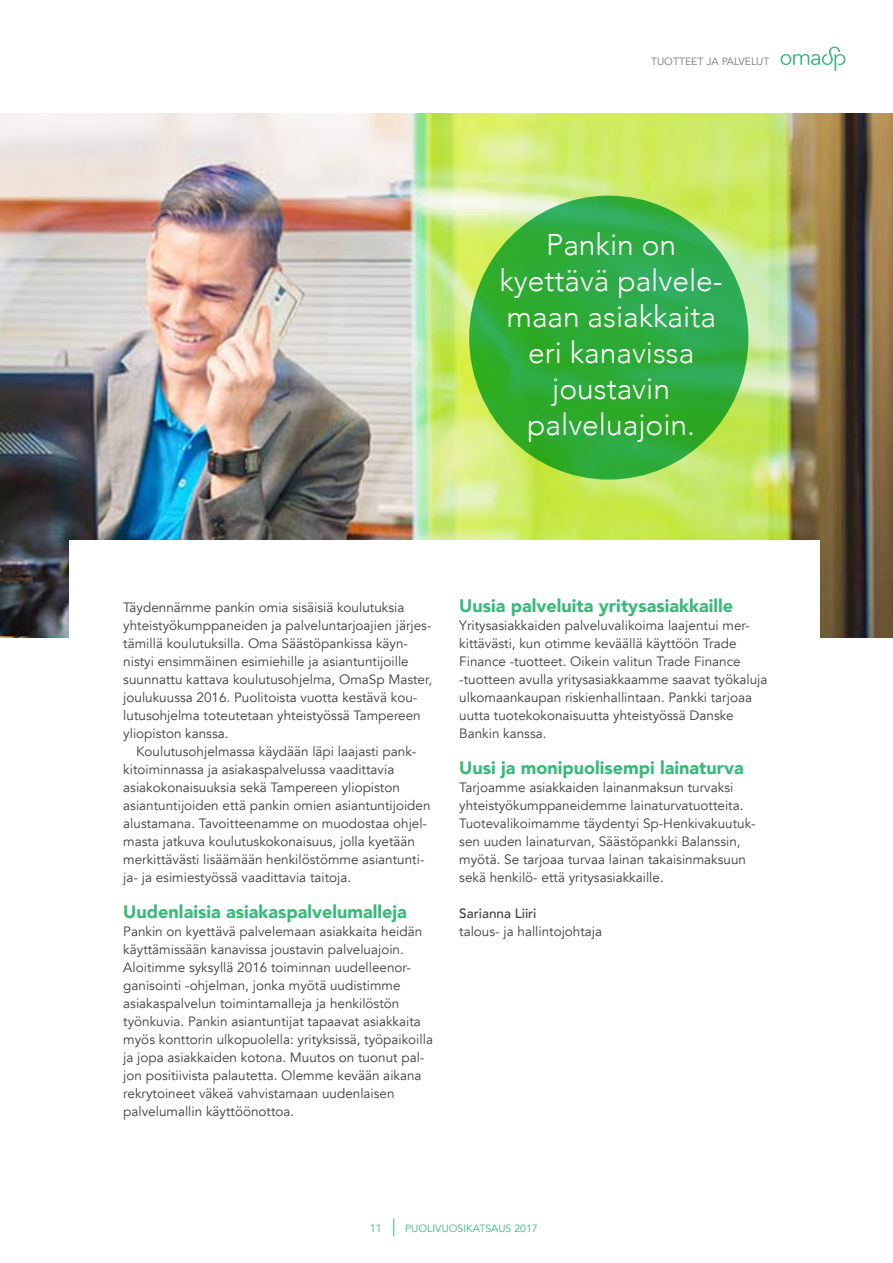
<style>
.page{position:relative;width:893px;height:1263px;background:#fff}
.page>*{position:absolute;margin:0;border:0;box-sizing:border-box;transform-origin:0 0}
.t1{font:300 30px/36px "Avenir";color:#fff;text-align:center}
.t2{font:900 18px "Avenir";color:#39b97a}
.t3{font:13.5px/18px "Avenir";color:#3e3e3f}
.t4{font:500 13.5px "Avenir";color:#3e3e3f}
.t5{font:10.95px "Avenir";color:#39b97a}
.t6{font:10.5px "Avenir";color:#39b97a}
.t7{font:10.5px "Avenir";color:#727678}
</style>
<div class="page">
<img style="left:0;top:114px;width:892px;height:524px">
<div style="left:69px;top:540px;width:750px;height:723px;background:#fff"></div>
<svg style="left:780px;top:47px;width:65px;height:24px"></svg>
<svg style="left:393px;top:1218px;width:1px;height:18px"></svg>
<svg style="left:469px;top:196px;width:279px;height:284px;background:#2eab3c"></svg>
<p class="t7" style="left:651px;top:55px;width:120px">TUOTTEET JA PALVELUT</p>
<h1 class="t1" style="left:499px;top:228px;width:225px">Pankin on kyettävä palvele&shy;maan asiakkaita eri kanavissa joustavin palveluajoin.</h1>
<p class="t3" style="left:123px;top:599px;width:310px">Täydennämme pankin omia sisäisiä koulutuksia yhteistyökumppaneiden ja palveluntarjoajien järjes&shy;tämillä koulutuksilla. Oma Säästöpankissa käyn&shy;nistyi ensimmäinen esimiehille ja asiantuntijoille suunnattu kattava koulutusohjelma, OmaSp Master, joulukuussa 2016. Puolitoista vuotta kestävä kou&shy;lutusohjelma toteutetaan yhteistyössä Tampereen yliopiston kanssa.</p>
<p class="t3" style="left:123px;top:743px;width:309px;text-indent:13px">Koulutusohjelmassa käydään läpi laajasti pank&shy;kitoiminnassa ja asiakaspalvelussa vaadittavia asiakokonaisuuksia sekä Tampereen yliopiston asiantuntijoiden että pankin omien asiantuntijoiden alustamana. Tavoitteenamme on muodostaa ohjel&shy;masta jatkuva koulutuskokonaisuus, jolla kyetään merkittävästi lisäämään henkilöstömme asiantunti&shy;ja- ja esimiestyössä vaadittavia taitoja.</p>
<h2 class="t2" style="left:123px;top:900px;width:285px">Uudenlaisia asiakaspalvelumalleja</h2>
<p class="t3" style="left:123px;top:923px;width:311px">Pankin on kyettävä palvelemaan asiakkaita heidän käyttämissään kanavissa joustavin palveluajoin.<br>Aloitimme syksyllä 2016 toiminnan uudelleenor&shy;ganisointi -ohjelman, jonka myötä uudistimme asiakaspalvelun toimintamalleja ja henkilöstön työnkuvia. Pankin asiantuntijat tapaavat asiakkaita myös konttorin ulkopuolella: yrityksissä, työpaikoilla ja jopa asiakkaiden kotona. Muutos on tuonut pal&shy;jon positiivista palautetta. Olemme kevään aikana rekrytoineet väkeä vahvistamaan uudenlaisen palvelumallin käyttöönottoa.</p>
<h2 class="t2" style="left:459px;top:594px;width:275px">Uusia palveluita yritysasiakkaille</h2>
<p class="t3" style="left:459px;top:617px;width:310px">Yritysasiakkaiden palveluvalikoima laajentui mer&shy;kittävästi, kun otimme keväällä käyttöön Trade Finance -tuotteet. Oikein valitun Trade Finance -tuotteen avulla yritysasiakkaamme saavat työkaluja ulkomaankaupan riskienhallintaan. Pankki tarjoaa uutta tuotekokonaisuutta yhteistyössä Danske Bankin kanssa.</p>
<h2 class="t2" style="left:459px;top:756px;width:286px">Uusi ja monipuolisempi lainaturva</h2>
<p class="t3" style="left:459px;top:779px;width:298px">Tarjoamme asiakkaiden lainanmaksun turvaksi yhteistyökumppaneidemme lainaturvatuotteita.<br>Tuotevalikoimamme täydentyi Sp-Henkivakuutuk&shy;sen uuden lainaturvan, Säästöpankki Balanssin, myötä. Se tarjoaa turvaa lainan takaisinmaksuun sekä henkilö- että yritysasiakkaille.</p>
<p class="t4" style="left:459px;top:904px;width:79px">Sarianna Liiri</p>
<p class="t3" style="left:459px;top:923px;width:144px">talous- ja hallintojohtaja</p>
<p class="t5" style="left:370px;top:1221px;width:14px">11</p>
<p class="t6" style="left:405px;top:1221px;width:134px">PUOLIVUOSIKATSAUS 2017</p>
</div>
